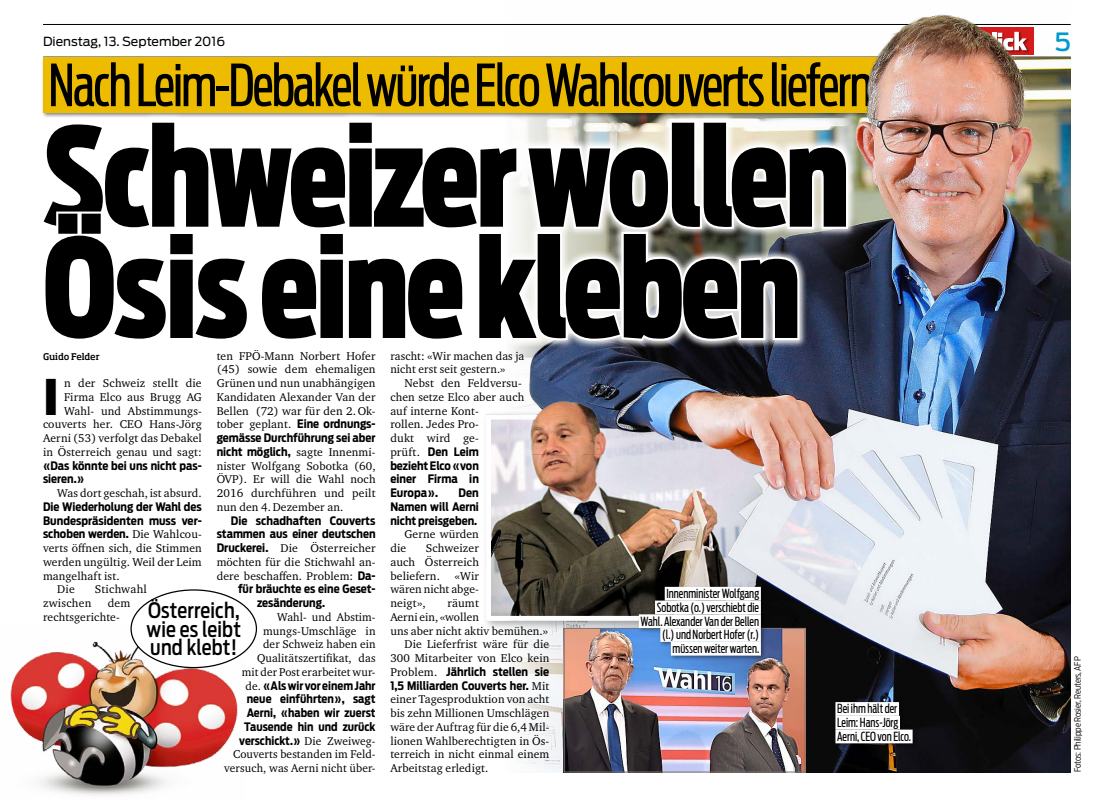
<style>
.page{position:relative;width:1102px;height:800px;background:#fff}
.page>*{position:absolute;margin:0;border:0;box-sizing:border-box;transform-origin:0 0}
.Titel_Aufmacher_fett{font:900 136.25px/111.2px "Antenna Extra Cond";letter-spacing:-.02em;color:#000;scale:.96 1}
.Oberzeile_Aufmacher{font:57.5px "Antenna Extra Cond";letter-spacing:-.03em;color:#000}
.Lauftext_Initial_x08{font:900 48.75px "Antenna Cond";color:#000}
.t1{font:500 25px "Antenna";color:#009bce}
.Quote_x10{font:500 21.25px/18.9px "Antenna Cond";letter-spacing:.01em;color:#000;text-align:justify;scale:.95 1}
.t2{font:12.5px "Antenna Extra Cond";color:#000}
.t3{font:12.5px "Antenna";color:#000}
.body_x08{font:11.62px/13.8px "Charter ITC Pro";letter-spacing:.01em;color:#000;text-align:justify}
.Lauftext_Initial_x08-2{font:11.62px "Charter ITC Pro";letter-spacing:.01em;color:#000}
.body_x08-2{font:700 11.62px/13.8px "Antenna Cond";color:#000;text-align:justify}
.Lauftext_Initial_x08-3{font:700 11.62px "Antenna Cond";color:#000}
.author_x07{font:500 9.12px "Soho Pro";letter-spacing:-.015em;color:#000}
.Fotobyline_Hinweis_x{font:300 8.75px "Antenna Cond";letter-spacing:-.01em;color:#000}
.s1{font-family:"Antenna Cond";font-weight:700}
</style>
<div class="page">
<hr style="left:43px;top:24px;width:1028px;height:1px;background:#000">
<img style="left:492px;top:420px;width:13px;height:195px">
<div style="left:486px;top:414px;width:282px;height:207px;border:5px solid #fff"></div>
<div style="left:43px;top:57px;width:889px;height:55px;background:#edbc00"></div>
<img style="left:505px;top:14px;width:566px;height:758px">
<img style="left:10px;top:633px;width:235px;height:162px">
<div style="left:131px;top:590px;width:125px;height:77px;background:#fff;border-radius:50%"></div>
<div style="left:33px;top:112px;width:823px;height:237px;background:#fff;opacity:.85"></div>
<svg style="left:38px;top:118px;width:812px;height:225px"></svg>
<img style="left:505px;top:390px;width:137px;height:93px">
<img style="left:566px;top:630px;width:237px;height:140px">
<div style="left:564px;top:628px;width:241px;height:144px;border:1px solid #797571"></div>
<div style="left:636px;top:585px;width:130px;height:76px;background:#000;opacity:.4"></div>
<div style="left:665px;top:587px;width:96px;height:13px;background:#fff"></div>
<div style="left:655px;top:600px;width:106px;height:14px;background:#fff"></div>
<div style="left:639px;top:614px;width:122px;height:14px;background:#fff"></div>
<div style="left:660px;top:628px;width:101px;height:14px;background:#fff"></div>
<div style="left:671px;top:642px;width:90px;height:13px;background:#fff"></div>
<div style="left:833px;top:700px;width:85px;height:49px;background:#000;opacity:.4"></div>
<div style="left:835px;top:702px;width:64px;height:14px;background:#fff"></div>
<div style="left:835px;top:716px;width:65px;height:13px;background:#fff"></div>
<div style="left:835px;top:729px;width:77px;height:14px;background:#fff"></div>
<p class="t3" style="left:43px;top:34px;width:184px">Dienstag, 13. September 2016</p>
<p class="t1" style="left:1054px;top:27px;width:18px">5</p>
<p class="Oberzeile_Aufmacher" style="left:48px;top:51px;width:857px">Nach Leim-Debakel würde Elco Wahlcouverts liefern .</p>
<p class="Titel_Aufmacher_fett" style="left:43px;top:122px;width:842px">Schweizer wollen<br>Ösis eine kleben</p>
<p class="author_x07" style="left:43px;top:350px;width:58px">Guido Felder</p>
<p class="Lauftext_Initial_x08" style="left:43px;top:368px;width:17px">I</p>
<p class="Lauftext_Initial_x08-2" style="left:64px;top:376px;width:139px">n der Schweiz stellt die</p>
<p class="body_x08" style="left:217px;top:348px;width:160px">ten FPÖ-Mann Norbert Hofer (45) sowie dem ehemaligen Grünen und nun unabhängigen Kandidaten Alexander Van der Bellen (72) war für den 2.Ok&shy;tober geplant. <span class="s1">Eine ordnungs&shy;gemässe Durchführung sei aber nicht möglich,</span> sagte Innenmi&shy;nister Wolfgang Sobotka (60, ÖVP). Er will die Wahl noch 2016 durchführen und peilt nun den 4.Dezember an.</p>
<p class="body_x08-2" style="left:231px;top:513px;width:146px">Die schadhaften Couverts</p>
<p class="body_x08-2" style="left:217px;top:527px;width:160px">stammen aus einer deutschen</p>
<p class="body_x08" style="left:217px;top:541px;width:160px"><span class="s1">Druckerei.</span> Die Österreicher</p>
<p class="body_x08" style="left:217px;top:555px;width:160px">möchten für die Stichwahl an-</p>
<p class="body_x08" style="left:217px;top:568px;width:160px">dere beschaffen. Problem: <span class="s1">Da-</span></p>
<p class="body_x08-2" style="left:238px;top:582px;width:139px">für bräuchte es eine Geset-</p>
<p class="body_x08-2" style="left:257px;top:596px;width:70px">zesänderung.</p>
<p class="body_x08" style="left:224px;top:610px;width:153px;text-align:right">Wahl- und Abstim&shy;mungs-Umschläge in<br>der Schweiz haben ein<br>Qualitätszertifikat, das<br>mit der Post erarbeitet wur&shy;de. <span class="s1">«Als wir vor einem Jahr neue einführten», sagt<br>Aerni, «haben wir zuerst<br>Tausende hin und zurück verschickt.»</span> Die Zweiweg-<br>Couverts bestanden im Feld&shy;versuch, was Aerni nicht über-</p>
<p class="body_x08" style="left:390px;top:348px;width:136px">rascht: «Wir machen das ja nicht erst seit gestern.»</p>
<p class="body_x08" style="left:390px;top:376px;width:135px;text-align:left;text-indent:14px">Nebst den Feldversu&shy;chen setze Elco aber auch auf interne Kont-<br>rollen. Jedes Pro-<br>dukt wird ge-<br>prüft. <span class="s1">Den Leim<br>bezieht Elco «von<br>einer Firma in<br>Europa».</span></p>
<p class="Lauftext_Initial_x08-2" style="left:64px;top:389px;width:139px">Firma Elco aus Brugg AG</p>
<p class="Lauftext_Initial_x08-2" style="left:64px;top:403px;width:139px">Wahl- und Abstimmungs-</p>
<p class="Lauftext_Initial_x08-2" style="left:43px;top:417px;width:160px">couverts her. CEO Hans-Jörg</p>
<p class="Lauftext_Initial_x08-2" style="left:43px;top:431px;width:160px">Aerni (53) verfolgt das Debakel</p>
<p class="Lauftext_Initial_x08-2" style="left:43px;top:444px;width:160px">in Österreich genau und sagt:</p>
<p class="Lauftext_Initial_x08-3" style="left:43px;top:458px;width:160px">«Das könnte bei uns nicht pas-</p>
<p class="Lauftext_Initial_x08-3" style="left:43px;top:472px;width:43px">sieren.»</p>
<p class="body_x08" style="left:43px;top:486px;width:160px;text-indent:14px">Was dort geschah, ist absurd.<br><span class="s1">Die Wiederholung der Wahl des Bundespräsidenten muss ver&shy;schoben werden.</span> Die Wahlcou&shy;verts öffnen sich, die Stimmen werden ungültig. Weil der Leim mangelhaft ist.</p>
<p class="body_x08" style="left:57px;top:582px;width:19px">Die</p>
<p class="body_x08" style="left:95px;top:582px;width:53px">Stichwahl</p>
<p class="body_x08" style="left:43px;top:596px;width:50px">zwischen</p>
<p class="body_x08-2" style="left:390px;top:486px;width:90px;text-indent:68px">Den Namen will Aerni nicht preisgeben.</p>
<p class="body_x08" style="left:390px;top:527px;width:90px;text-indent:14px">Gerne würden die</p>
<p class="body_x08" style="left:390px;top:541px;width:90px;text-indent:35px">Schweizer auch Österreich beliefern.</p>
<p class="body_x08" style="left:390px;top:568px;width:90px;text-indent:64px">«Wir wären nicht abge&shy;neigt»,</p>
<p class="t2" style="left:666px;top:586px;width:94px">Innenminister Wolfgang</p>
<p class="t2" style="left:657px;top:600px;width:104px">Sobotka (o.) verschiebt die</p>
<p class="t2" style="left:640px;top:614px;width:120px">Wahl. Alexander Van der Bellen</p>
<p class="t2" style="left:662px;top:627px;width:99px">(l.) und Norbert Hofer (r.)</p>
<p class="t2" style="left:673px;top:641px;width:88px">müssen weiter warten.</p>
<p class="body_x08" style="left:43px;top:596px;width:89px;text-indent:65px">dem rechtsgerichte-</p>
<p class="Quote_x10" style="left:146px;top:601px;width:101px">Österreich, wie es leibt und klebt!</p>
<p class="body_x08" style="left:390px;top:596px;width:159px;text-align:left;text-indent:57px">räumt<br>Aerni ein, «wollen<br>uns aber nicht aktiv bemühen.»</p>
<p class="body_x08" style="left:390px;top:637px;width:161px;text-indent:14px">Die Lieferfrist wäre für die 300 Mitarbeiter von Elco kein Problem. <span class="s1">Jährlich stellen sie 1,5 Milliarden Couverts her.</span> Mit einer Tagesproduktion von acht bis zehn Millionen Umschlägen wäre der Auftrag für die 6,4 Mil&shy;lionen Wahlberechtigten in Ös&shy;terreich in nicht einmal einem Arbeitstag erledigt.</p>
<p class="t2" style="left:837px;top:701px;width:62px">Bei ihm hält der</p>
<p class="t2" style="left:837px;top:715px;width:62px">Leim: Hans-Jörg</p>
<p class="t2" style="left:837px;top:729px;width:75px">Aerni, CEO von Elco.</p>
<p class="Fotobyline_Hinweis_x" style="left:1072px;top:772px;width:117px;rotate:-90deg">Fotos: Philippe Rosier, Reuters, AFP</p>
</div>
